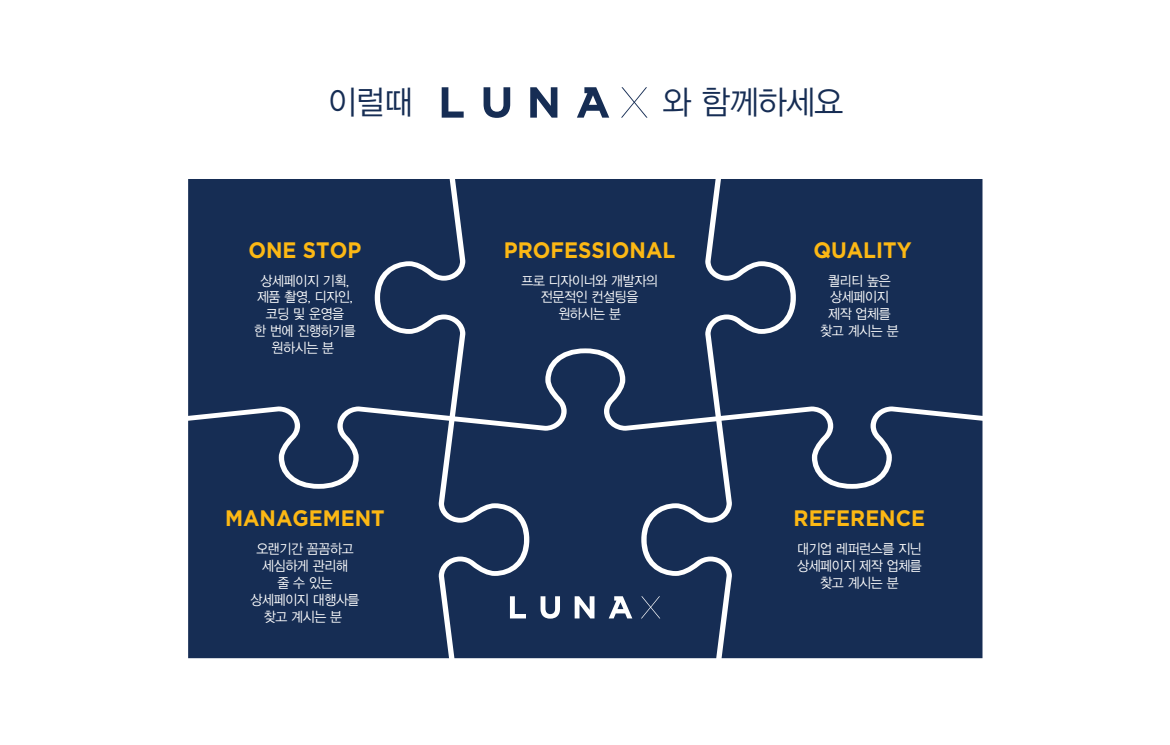
<style>
.page{position:relative;width:1170px;height:745px;background:#fff}
.page>*{position:absolute;margin:0;border:0;box-sizing:border-box;transform-origin:0 0}
.t1{font:32.88px "YDVYGO Std 12";letter-spacing:-.015em;color:#162d54;scale:.95 1}
.t2{font:700 22.38px "Gotham";color:#fcb814;scale:.93 1}
.t3{font:13.88px/16.8px "YDVYGO Std 12";letter-spacing:-.025em;color:#fff;text-align:center;scale:.93 1}
</style>
<div class="page">
<svg style="left:441px;top:87px;width:22px;height:31px"></svg>
<svg style="left:483px;top:87px;width:27px;height:31px"></svg>
<svg style="left:530px;top:87px;width:27px;height:31px"></svg>
<svg style="left:577px;top:87px;width:32px;height:31px"></svg>
<svg style="left:621px;top:87px;width:26px;height:30px"></svg>
<div style="left:188px;top:483px;width:256px;height:174px;background:#162d54"></div>
<div style="left:188px;top:179px;width:256px;height:304px;background:#162d54"></div>
<div style="left:444px;top:425px;width:202px;height:232px;background:#162d54"></div>
<div style="left:646px;top:425px;width:336px;height:232px;background:#162d54"></div>
<div style="left:710px;top:179px;width:272px;height:304px;background:#162d54"></div>
<svg style="left:380px;top:179px;width:410px;height:246px;background:#243a5e"></svg>
<svg style="left:510px;top:596px;width:16px;height:22px"></svg>
<svg style="left:540px;top:596px;width:20px;height:22px"></svg>
<svg style="left:574px;top:596px;width:20px;height:22px"></svg>
<svg style="left:608px;top:596px;width:24px;height:22px"></svg>
<svg style="left:641px;top:596px;width:19px;height:22px"></svg>
<h1 class="t1" style="left:328px;top:85px;width:91px">이럴때</h1>
<h1 class="t1" style="left:662px;top:85px;width:192px">와 함께하세요</h1>
<h2 class="t2" style="left:248px;top:239px;width:123px">ONE STOP</h2>
<p class="t3" style="left:254px;top:272px;width:111px">상세페이지 기획, 제품 촬영, 디자인, 코딩 및 운영을<br>한 번에 진행하기를 원하시는 분</p>
<h2 class="t2" style="left:504px;top:239px;width:186px">PROFESSIONAL</h2>
<p class="t3" style="left:521px;top:272px;width:148px">프로 디자이너와 개발자의 전문적인 컨설팅을 원하시는 분</p>
<h2 class="t2" style="left:813px;top:239px;width:107px">QUALITY</h2>
<p class="t3" style="left:820px;top:272px;width:86px">퀄리티 높은 상세페이지 제작 업체를 찾고 계시는 분</p>
<h2 class="t2" style="left:225px;top:508px;width:173px">MANAGEMENT</h2>
<h2 class="t2" style="left:793px;top:508px;width:143px">REFERENCE</h2>
<p class="t3" style="left:250px;top:540px;width:119px">오랜기간 꼼꼼하고 세심하게 관리해<br>줄 수 있는 상세페이지 대행사를 찾고 계시는 분</p>
<p class="t3" style="left:797px;top:540px;width:136px">대기업 레퍼런스를 지닌 상세페이지 제작 업체를 찾고 계시는 분</p>
</div>
